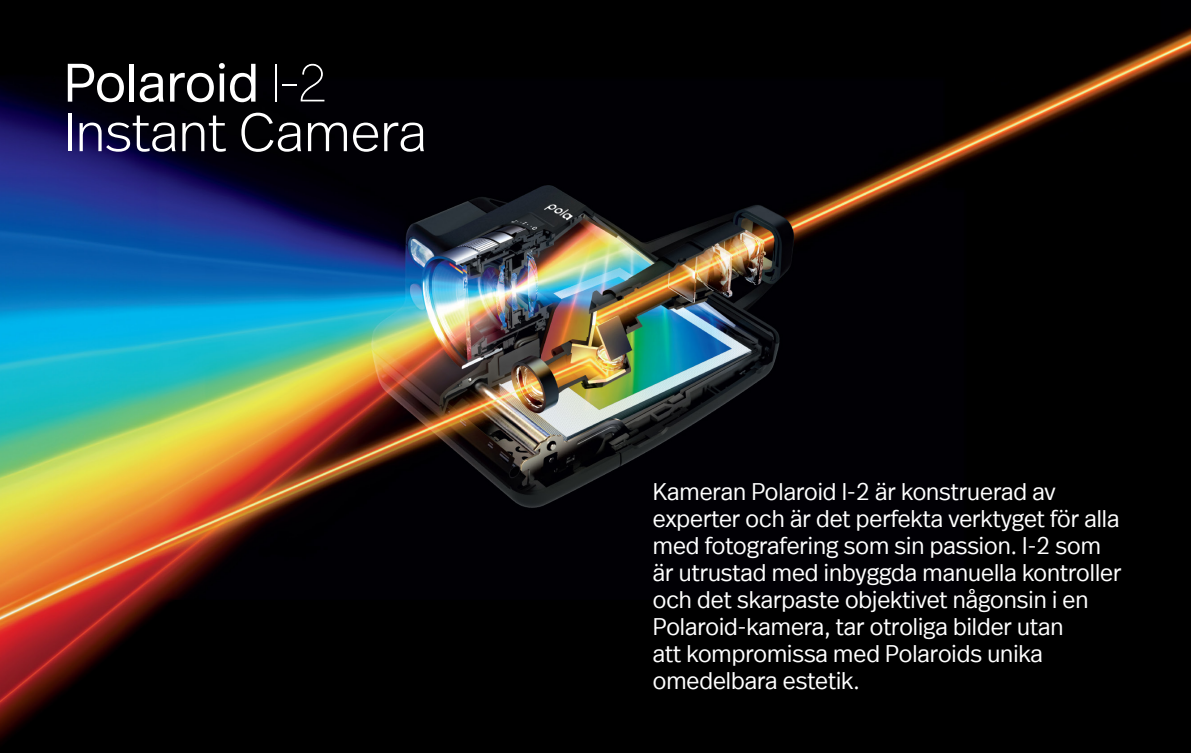
<style>
.page{position:relative;width:1191px;height:753px;background:#fff}
.page>*{position:absolute;margin:0;border:0;box-sizing:border-box;transform-origin:0 0}
.t1{font:300 54px "Real Head Offc";color:#fff}
.t2{font:300 54px "Real Head Offc";color:#fff}
.t3{font:300 24px/27px "Real Head Offc";color:#fff}
</style>
<div class="page">
<img style="left:0;top:0;width:1191px;height:752px">
<svg style="left:283px;top:63px;width:41px;height:38px;background:#1c1c1e"></svg>
<hr style="left:275px;top:64px;width:1px;height:37px;background:#fff">
<h1 class="t2" style="left:64px;top:50px;width:197px">Polaroid</h1>
<h1 class="t1" style="left:64px;top:100px;width:364px">Instant Camera</h1>
<p class="t3" style="left:653px;top:478px;width:470px">Kameran Polaroid I-2 är konstruerad av experter och är det perfekta verktyget för alla med fotografering som sin passion. I-2 som är utrustad med inbyggda manuella kontroller och det skarpaste objektivet någonsin i en Polaroid-kamera, tar otroliga bilder utan<br>att kompromissa med Polaroids unika omedelbara estetik.</p>
</div>
